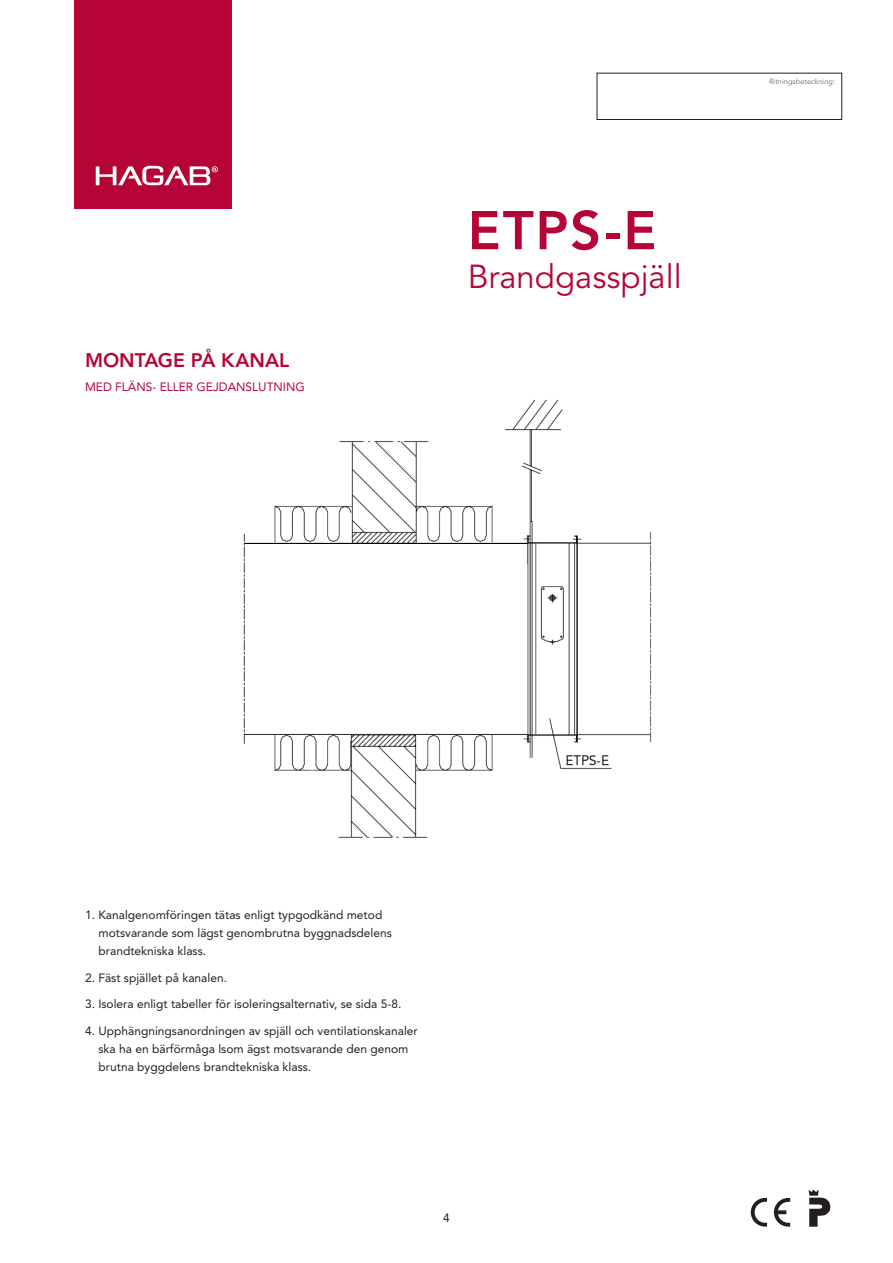
<style>
.page{position:relative;width:893px;height:1263px;background:#fff}
.page>*{position:absolute;margin:0;border:0;box-sizing:border-box;transform-origin:0 0}
.t1{font:800 54px "Avenir LT Std";color:#b50536}
.t2{font:33px "Avenir LT Std";color:#b50536}
.Datablad_-_mellanrub{font:800 19.5px "Avenir LT Std";color:#b50536}
.Datablad_-_brödtext{font:12px/18px "Avenir LT Std";color:#231f20}
.Datablad_-_mellanrub-2{font:12px "Avenir LT Std";color:#b50536}
.Datablad_mellanrubri{font:12px "Avenir LT Std";color:#231f20}
.t3{font:italic 7.5px "Avenir LT Std";color:#6c6d70}
</style>
<div class="page">
<div style="left:74px;top:0;width:158px;height:209px;background:#b50536"></div>
<svg style="left:96px;top:166px;width:122px;height:19px"></svg>
<img style="left:243px;top:399px;width:409px;height:439px">
<svg style="left:808px;top:1190px;width:22px;height:37px"></svg>
<svg style="left:751px;top:1198px;width:16px;height:28px"></svg>
<svg style="left:774px;top:1198px;width:16px;height:28px"></svg>
<div style="left:597px;top:73px;width:245px;height:47px;border:1px solid #231f20"></div>
<p class="Datablad_-_mellanrub" style="left:85px;top:348px;width:206px">MONTAGE PÅ KANAL</p>
<p class="Datablad_-_mellanrub-2" style="left:85px;top:379px;width:221px">MED FLÄNS- ELLER GEJDANSLUTNING</p>
<p class="t1" style="left:468px;top:199px;width:190px">ETPS-E</p>
<p class="t2" style="left:468px;top:258px;width:215px">Brandgasspjäll</p>
<p class="t3" style="left:769px;top:77px;width:68px">Ritningsbeteckning:</p>
<p class="Datablad_-_brödtext" style="left:99px;top:906px;width:295px;text-indent:-14px">1. Kanalgenomföringen tätas enligt typgodkänd metod motsvarande som lägst genombrutna byggnadsdelens brandtekniska klass.</p>
<p class="Datablad_-_brödtext" style="left:85px;top:968px;width:144px">2. Fäst spjället på kanalen.</p>
<p class="Datablad_-_brödtext" style="left:85px;top:995px;width:318px">3. Isolera enligt tabeller för isoleringsalternativ, se sida 5-8.</p>
<p class="Datablad_-_brödtext" style="left:99px;top:1021px;width:321px;text-indent:-14px">4. Upphängningsanordningen av spjäll och ventilationskanaler ska ha en bärförmåga lsom ägst motsvarande den genom brutna byggdelens brandtekniska klass.</p>
<p class="Datablad_mellanrubri" style="left:443px;top:1211px;width:8px">4</p>
</div>
